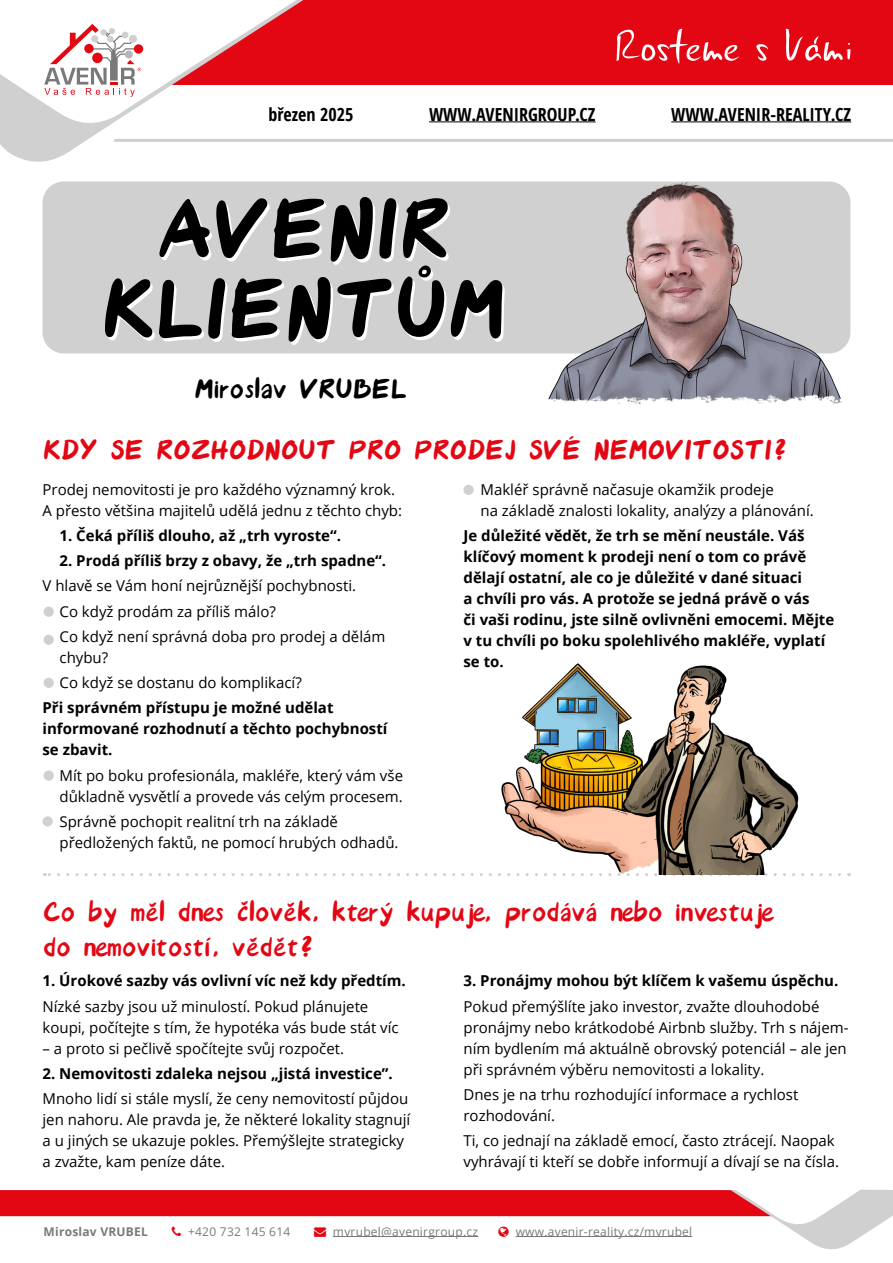
<style>
.page{position:relative;width:893px;height:1263px;background:#fff}
.page>*{position:absolute;margin:0;border:0;box-sizing:border-box;transform-origin:0 0}
.t1{font:108.6px/79.9px "Avenir Font";color:#000;text-align:center}
.t2{font:36px/34.5px "Avenir Font";color:#e30613}
.t3{font:36px "Avenir Font";color:#000}
.t4{font:700 condensed 18px "Open Sans";color:#000}
.t5{font:15px/21px "Open Sans";color:#000}
.t6{font:700 15px/21px "Open Sans";color:#000}
.t7{font:12px "Open Sans";letter-spacing:.02em;color:#797979}
.t8{font:700 12px "Open Sans";letter-spacing:.02em;color:#797979}
.s1{color:#e30613}
</style>
<div class="page">
<div style="left:43px;top:182px;width:807px;height:171px;background:#d0d0d0;border-radius:21px"></div>
<hr style="left:115px;top:139px;width:778px;height:3px;background:#d0d0d0">
<div style="left:22px;top:0;width:871px;height:85px;background:#e30613"></div>
<svg style="left:0;top:0;width:303px;height:162px"></svg>
<svg style="left:617px;top:29px;width:123px;height:35px"></svg>
<svg style="left:756px;top:44px;width:13px;height:17px"></svg>
<svg style="left:786px;top:29px;width:64px;height:32px"></svg>
<svg style="left:0;top:0;width:302px;height:129px"></svg>
<hr style="left:429px;top:121px;width:167px;height:1px;background:#000">
<hr style="left:671px;top:121px;width:180px;height:1px;background:#000">
<div style="left:44px;top:607px;width:10px;height:10px;background:#d0d0d0;border-radius:50%"></div>
<div style="left:44px;top:635px;width:10px;height:10px;background:#d0d0d0;border-radius:50%"></div>
<div style="left:44px;top:678px;width:10px;height:10px;background:#d0d0d0;border-radius:50%"></div>
<div style="left:44px;top:770px;width:10px;height:11px;background:#d0d0d0;border-radius:50%"></div>
<div style="left:43px;top:816px;width:10px;height:10px;background:#d0d0d0;border-radius:50%"></div>
<div style="left:463px;top:485px;width:11px;height:10px;background:#d0d0d0;border-radius:50%"></div>
<svg style="left:44px;top:873px;width:796px;height:3px"></svg>
<img style="left:489px;top:663px;width:200px;height:213px">
<img style="left:600px;top:663px;width:205px;height:211px">
<img style="left:542px;top:181px;width:308px;height:224px">
<svg style="left:0;top:1189px;width:893px;height:61px"></svg>
<p class="t4" style="left:268px;top:101px;width:86px">březen 2025</p>
<p class="t4" style="left:429px;top:101px;width:168px">WWW.AVENIRGROUP.CZ</p>
<p class="t4" style="left:671px;top:101px;width:181px">WWW.AVENIR-REALITY.CZ</p>
<h1 class="t1" style="left:102px;top:192px;width:405px">AVENIR<br>KLIENTŮM</h1>
<h2 class="t3" style="left:195px;top:374px;width:214px">Miroslav VRUBEL</h2>
<h2 class="t2" style="left:43px;top:434px;width:745px">KDY SE ROZHODNOUT PRO PRODEJ SVÉ NEMOVITOSTI?</h2>
<p class="t5" style="left:43px;top:478px;width:361px">Prodej nemovitosti je pro každého významný krok.<br>A přesto většina majitelů udělá jednu z těchto chyb:</p>
<p class="t6" style="left:60px;top:525px;width:283px">1. Čeká příliš dlouho, až „trh vyroste“.</p>
<p class="t6" style="left:60px;top:550px;width:328px">2. Prodá příliš brzy z obavy, že „trh spadne“.</p>
<p class="t5" style="left:60px;top:573px;width:327px;line-height:25.2px;text-indent:-17px">V hlavě se Vám honí nejrůznější pochybnosti.<br>Co když prodám za příliš málo?<br>Co když není správná doba pro prodej a dělám</p>
<p class="t5" style="left:60px;top:644px;width:244px;line-height:25.2px">chybu?<br>Co když se dostanu do komplikací?</p>
<p class="t6" style="left:43px;top:697px;width:346px">Při správném přístupu je možné udělat informované rozhodnutí a těchto pochybností se zbavit.</p>
<p class="t5" style="left:60px;top:764px;width:345px">Mít po boku profesionála, makléře, který vám vše důkladně vysvětlí a provede vás celým procesem.</p>
<p class="t5" style="left:60px;top:811px;width:340px">Správně pochopit realitní trh na základě předložených faktů, ne pomocí hrubých odhadů.</p>
<p class="t5" style="left:480px;top:478px;width:335px">Makléř správně načasuje okamžik prodeje<br>na základě znalosti lokality, analýzy a plánování.</p>
<p class="t6" style="left:463px;top:524px;width:372px">Je důležité vědět, že trh se mění neustále. Váš klíčový moment k prodeji není o tom co právě dělají ostatní, ale co je důležité v dané situaci<br>a chvíli pro vás. A protože se jedná právě o vás<br>či vaši rodinu, jste silně ovlivněni emocemi. Mějte v tu chvíli po boku spolehlivého makléře, vyplatí se to.</p>
<h2 class="t2" style="left:43px;top:896px;width:731px">Co by měl dnes člověk, který kupuje, prodává nebo investuje do nemovitostí, vědět?</h2>
<p class="t6" style="left:43px;top:970px;width:365px">1. Úrokové sazby vás ovlivní víc než kdy předtím.</p>
<p class="t5" style="left:43px;top:995px;width:358px">Nízké sazby jsou už minulostí. Pokud plánujete koupi, počítejte s tím, že hypotéka vás bude stát víc</p>
<p class="t5" style="left:43px;top:1037px;width:303px">– a proto si pečlivě spočítejte svůj rozpočet.</p>
<p class="t6" style="left:43px;top:1062px;width:352px">2. Nemovitosti zdaleka nejsou „jistá investice”.</p>
<p class="t5" style="left:43px;top:1088px;width:369px">Mnoho lidí si stále myslí, že ceny nemovitostí půjdou jen nahoru. Ale pravda je, že některé lokality stagnují a u jiných se ukazuje pokles. Přemýšlejte strategicky a zvažte, kam peníze dáte.</p>
<p class="t6" style="left:463px;top:970px;width:376px">3. Pronájmy mohou být klíčem k vašemu úspěchu.</p>
<p class="t5" style="left:463px;top:995px;width:387px">Pokud přemýšlíte jako investor, zvažte dlouhodobé pronájmy nebo krátkodobé Airbnb služby. Trh s nájem&shy;ním bydlením má aktuálně obrovský potenciál – ale jen při správném výběru nemovitosti a lokality.</p>
<p class="t5" style="left:463px;top:1083px;width:336px">Dnes je na trhu rozhodující informace a rychlost rozhodování.</p>
<p class="t5" style="left:463px;top:1130px;width:377px">Ti, co jednají na základě emocí, často ztrácejí. Naopak vyhrávají ti kteří se dobře informují a dívají se na čísla.</p>
<p class="t8" style="left:44px;top:1223px;width:106px">Miroslav VRUBEL</p>
<p class="t7" style="left:188px;top:1223px;width:104px">+420 732 145 614</p>
<p class="t7" style="left:314px;top:1223px;width:165px"><span class="s1">→</span> mvrubel@avenirgroup.cz</p>
<p class="t7" style="left:516px;top:1223px;width:178px">www.avenir-reality.cz/mvrubel</p>
</div>
